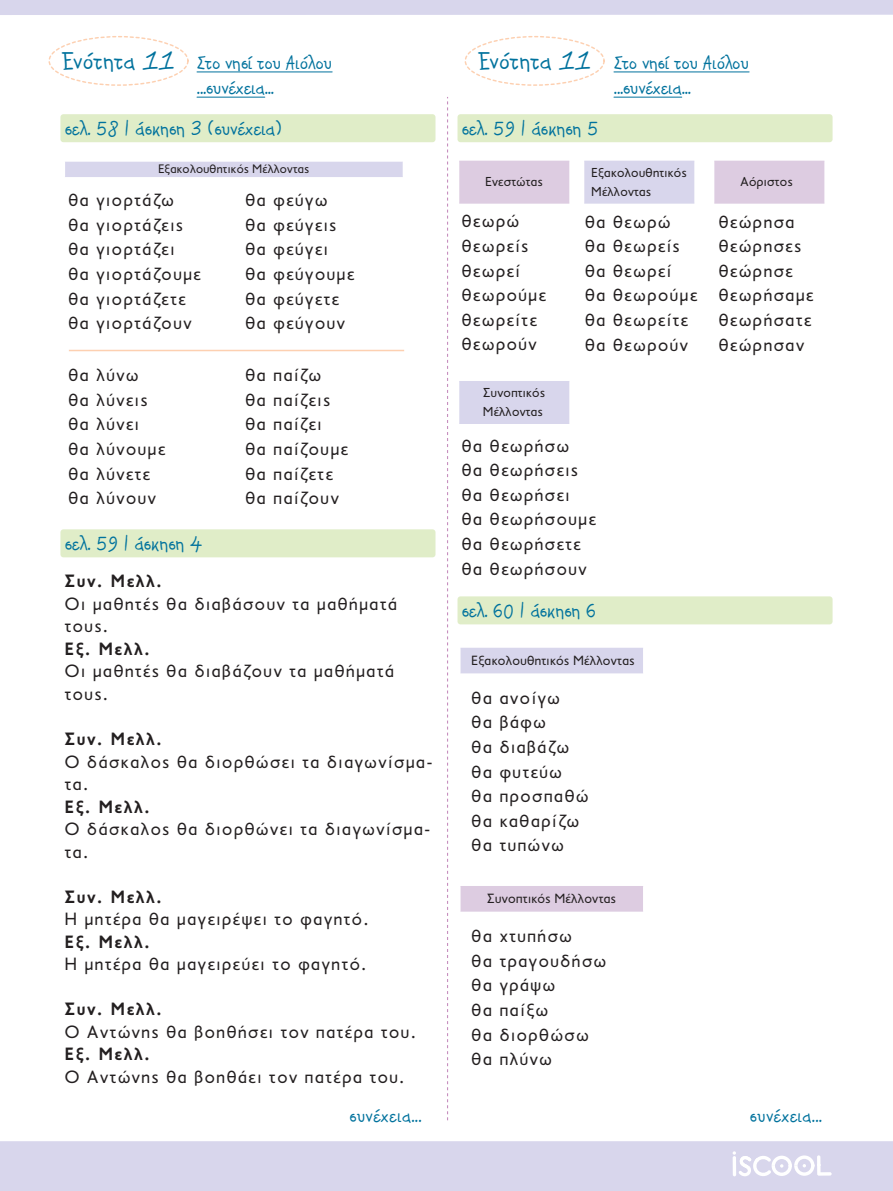
<style>
.page{position:relative;width:893px;height:1191px;background:#fff}
.page>*{position:absolute;margin:0;border:0;box-sizing:border-box;transform-origin:0 0}
.t1{font:27px "PF Kids Pro Grade Five";letter-spacing:.02em;color:#00729d}
.t2{font:21.6px "PF Kids Pro Grade Five";color:#00729d}
.t3{font:21px/25.2px "PF Kids Pro Grade Five";color:#00729d}
.t4{font:21px "PF Kids Pro Grade Five";letter-spacing:.02em;color:#00729d}
.t5{font:18px/24.6px "PF Transport";letter-spacing:.09em;color:#231f20}
.t6{font:700 18px "PF Transport";letter-spacing:.09em;color:#231f20}
.t7{font:13.5px "PF Transport";letter-spacing:.025em;color:#231f20}
.t8{font:13.2px/18.9px "PF Transport";letter-spacing:.025em;color:#231f20}
.t9{font:12.45px "PF Transport";letter-spacing:.025em;color:#231f20}
.s1{font-size:27px}
</style>
<div class="page">
<div style="left:60px;top:114px;width:375px;height:28px;background:#e0edc8;border-radius:3px"></div>
<div style="left:0;top:1141px;width:893px;height:50px;background:#d8d6ec"></div>
<div style="left:0;top:0;width:893px;height:15px;background:#d8d6ec"></div>
<svg style="left:733px;top:1151px;width:99px;height:26px"></svg>
<svg style="left:447px;top:97px;width:1px;height:1023px"></svg>
<div style="left:48px;top:36px;width:141px;height:50px;border:1px dashed #fdd0b1;border-radius:50%"></div>
<div style="left:60px;top:529px;width:375px;height:28px;background:#e0edc8;border-radius:3px"></div>
<div style="left:457px;top:114px;width:376px;height:28px;background:#e0edc8;border-radius:3px"></div>
<div style="left:457px;top:596px;width:376px;height:28px;background:#e0edc8;border-radius:3px"></div>
<div style="left:465px;top:36px;width:140px;height:50px;border:1px dashed #fdd0b1;border-radius:50%"></div>
<hr style="left:197px;top:72px;width:135px;height:1px;background:#00729d">
<hr style="left:197px;top:97px;width:68px;height:1px;background:#00729d">
<hr style="left:614px;top:72px;width:135px;height:1px;background:#00729d">
<hr style="left:614px;top:97px;width:68px;height:1px;background:#00729d">
<div style="left:65px;top:162px;width:338px;height:15px;background:#d8d6ec"></div>
<hr style="left:69px;top:350px;width:335px;height:1px;background:#fdd0b1">
<div style="left:459px;top:161px;width:110px;height:43px;background:#ddcce1"></div>
<div style="left:584px;top:161px;width:110px;height:43px;background:#d8d6ec"></div>
<div style="left:714px;top:161px;width:111px;height:43px;background:#ddcce1"></div>
<div style="left:459px;top:381px;width:110px;height:43px;background:#d8d6ec"></div>
<div style="left:460px;top:648px;width:183px;height:25px;background:#d8d6ec"></div>
<div style="left:460px;top:886px;width:183px;height:25px;background:#ddcce1"></div>
<p class="t3" style="left:62px;top:49px;width:271px"><span class="s1">Ενότητα 11</span> Στο νησί του Αιόλου</p>
<h1 class="t1" style="left:478px;top:38px;width:114px">Ενότητα 11</h1>
<p class="t3" style="left:197px;top:75px;width:79px">...συνέχεια...</p>
<p class="t2" style="left:65px;top:110px;width:219px">σελ. 58 | άσκηση 3 (συνέχεια)</p>
<p class="t2" style="left:462px;top:110px;width:138px">σελ. 59 | άσκηση 5</p>
<p class="t3" style="left:614px;top:49px;width:137px">Στο νησί του Αιόλου ...συνέχεια...</p>
<p class="t9" style="left:158px;top:161px;width:152px">Εξακολουθητικός Μέλλοντας</p>
<p class="t8" style="left:592px;top:163px;width:97px">Εξακολουθητικός<br>Μέλλοντας</p>
<p class="t8" style="left:485px;top:172px;width:59px">Ενεστώτας</p>
<p class="t8" style="left:741px;top:172px;width:54px">Αόριστος</p>
<p class="t5" style="left:68px;top:188px;width:134px">θα γιορτάζω<br>θα γιορτάζεις θα γιορτάζει<br>θα γιορτάζουµε θα γιορτάζετε θα γιορτάζουν</p>
<p class="t5" style="left:245px;top:188px;width:110px">θα φεύγω<br>θα φεύγεις θα φεύγει<br>θα φεύγουµε θα φεύγετε θα φεύγουν</p>
<p class="t5" style="left:68px;top:363px;width:98px">θα λύνω<br>θα λύνεις θα λύνει<br>θα λύνουµε θα λύνετε θα λύνουν</p>
<p class="t5" style="left:245px;top:363px;width:104px">θα παίζω<br>θα παίζεις θα παίζει<br>θα παίζουµε θα παίζετε θα παίζουν</p>
<p class="t5" style="left:462px;top:209px;width:86px">θεωρώ θεωρείς θεωρεί θεωρούµε θεωρείτε θεωρούν</p>
<p class="t5" style="left:585px;top:209px;width:114px">θα θεωρώ<br>θα θεωρείς θα θεωρεί<br>θα θεωρούµε θα θεωρείτε θα θεωρούν</p>
<p class="t5" style="left:719px;top:209px;width:96px">θεώρησα θεώρησες θεώρησε θεωρήσαµε θεωρήσατε θεώρησαν</p>
<p class="t8" style="left:483px;top:383px;width:63px">Συνοπτικός<br>Μέλλοντας</p>
<p class="t5" style="left:462px;top:433px;width:135px">θα θεωρήσω<br>θα θεωρήσεις θα θεωρήσει<br>θα θεωρήσουµε θα θεωρήσετε θα θεωρήσουν</p>
<p class="t2" style="left:65px;top:525px;width:139px">σελ. 59 | άσκηση 4</p>
<p class="t6" style="left:65px;top:571px;width:98px">Συν. Μελλ.</p>
<p class="t5" style="left:65px;top:592px;width:334px;line-height:22.5px">Οι µαθητές θα διαβάσουν τα µαθήµατά τους.</p>
<p class="t6" style="left:65px;top:638px;width:86px">Εξ. Μελλ.</p>
<p class="t5" style="left:65px;top:660px;width:331px;line-height:22.5px">Οι µαθητές θα διαβάζουν τα µαθήµατά τους.</p>
<p class="t6" style="left:65px;top:728px;width:98px">Συν. Μελλ.</p>
<p class="t5" style="left:65px;top:750px;width:369px;line-height:22.5px">Ο δάσκαλος θα διορθώσει τα διαγωνίσµα&shy;τα.</p>
<p class="t6" style="left:65px;top:796px;width:86px">Εξ. Μελλ.</p>
<p class="t5" style="left:65px;top:817px;width:367px;line-height:22.5px">Ο δάσκαλος θα διορθώνει τα διαγωνίσµα&shy;τα.</p>
<p class="t6" style="left:65px;top:886px;width:98px">Συν. Μελλ.</p>
<p class="t5" style="left:65px;top:906px;width:305px">Η µητέρα θα µαγειρέψει το φαγητό.</p>
<p class="t6" style="left:65px;top:931px;width:86px">Εξ. Μελλ.</p>
<p class="t5" style="left:65px;top:951px;width:303px">Η µητέρα θα µαγειρεύει το φαγητό.</p>
<p class="t6" style="left:65px;top:998px;width:98px">Συν. Μελλ.</p>
<p class="t5" style="left:65px;top:1019px;width:352px">Ο Αντώνης θα βοηθήσει τον πατέρα του.</p>
<p class="t6" style="left:65px;top:1043px;width:86px">Εξ. Μελλ.</p>
<p class="t5" style="left:65px;top:1064px;width:341px">Ο Αντώνης θα βοηθάει τον πατέρα του.</p>
<p class="t2" style="left:462px;top:592px;width:135px">σελ. 60 | άσκηση 6</p>
<p class="t7" style="left:472px;top:652px;width:164px">Εξακολουθητικός Μέλλοντας</p>
<p class="t5" style="left:472px;top:685px;width:118px">θα ανοίγω<br>θα βάφω<br>θα διαβάζω θα φυτεύω<br>θα προσπαθώ θα καθαρίζω θα τυπώνω</p>
<p class="t7" style="left:487px;top:890px;width:130px">Συνοπτικός Μέλλοντας</p>
<p class="t5" style="left:472px;top:923px;width:136px">θα χτυπήσω<br>θα τραγουδήσω θα γράψω<br>θα παίξω<br>θα διορθώσω θα πλύνω</p>
<p class="t4" style="left:349px;top:1098px;width:74px">συνέχεια...</p>
<p class="t4" style="left:750px;top:1098px;width:74px">συνέχεια...</p>
</div>
